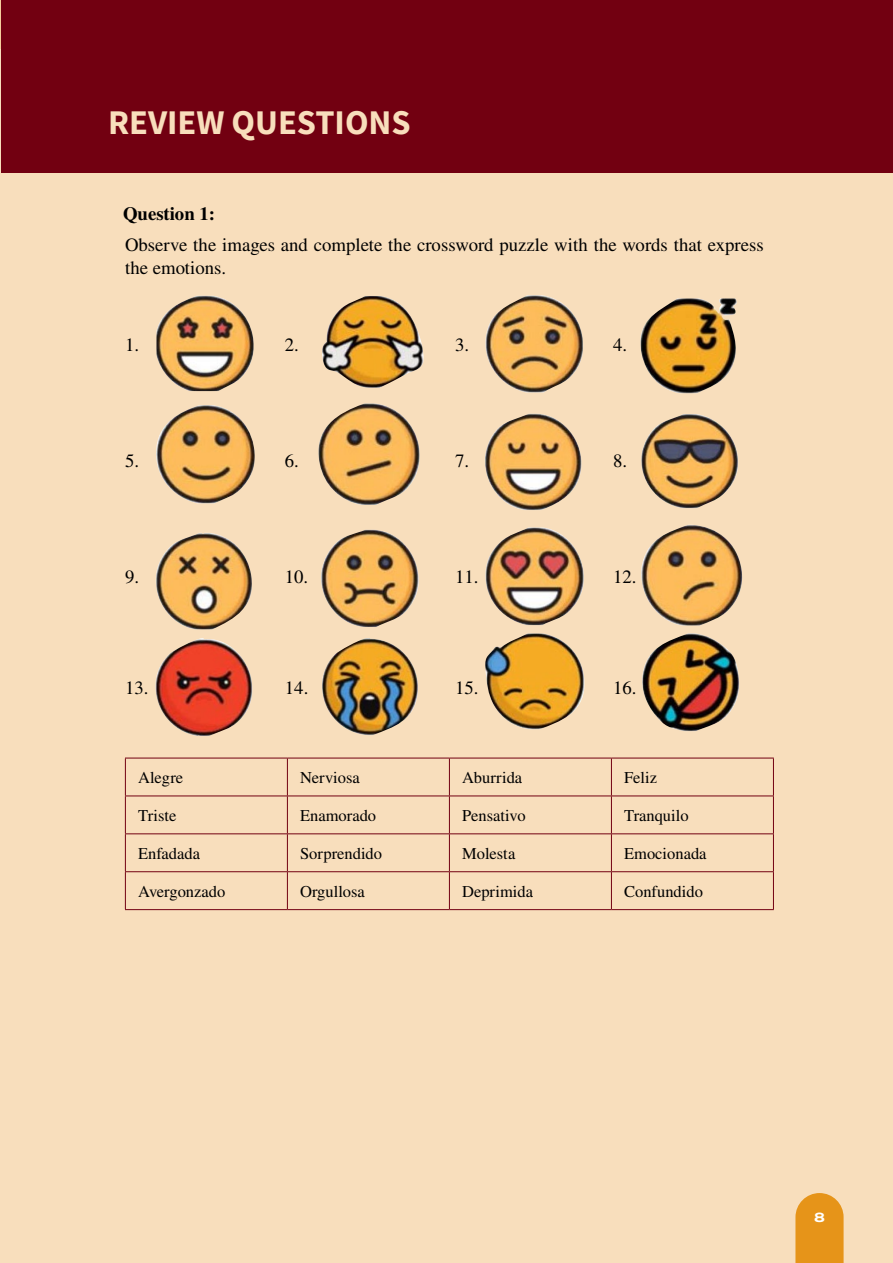
<style>
.page{position:relative;width:893px;height:1263px;background:#f8debc}
.page>*{position:absolute;margin:0;border:0;box-sizing:border-box;transform-origin:0 0}
.t1{font:700 34.5px "Source Sans Pro";color:#f8debc}
.t2{font:18.75px/22.5px "STIX General";color:#000}
.t3{font:700 18.75px "STIX General";color:#000}
.t4{font:16.5px "STIX General";color:#000}
.t5{font:800 13.5px "Archivo Expanded";color:#fff}
</style>
<div class="page">
<svg style="left:795px;top:1193px;width:49px;height:70px;background:#e79a27"></svg>
<div style="left:2px;top:0;width:891px;height:172px;background:#720011"></div>
<img style="left:156px;top:296px;width:98px;height:95px">
<img style="left:322px;top:296px;width:102px;height:92px">
<img style="left:485px;top:295px;width:98px;height:97px">
<img style="left:640px;top:298px;width:97px;height:95px">
<img style="left:156px;top:405px;width:99px;height:98px">
<img style="left:318px;top:403px;width:102px;height:102px">
<img style="left:485px;top:414px;width:97px;height:96px">
<img style="left:641px;top:414px;width:97px;height:94px">
<img style="left:155px;top:533px;width:97px;height:96px">
<img style="left:321px;top:530px;width:98px;height:97px">
<img style="left:485px;top:527px;width:99px;height:98px">
<img style="left:641px;top:525px;width:102px;height:101px">
<img style="left:155px;top:638px;width:98px;height:98px">
<img style="left:322px;top:638px;width:96px;height:97px">
<img style="left:485px;top:633px;width:100px;height:96px">
<img style="left:642px;top:633px;width:97px;height:98px">
<hr style="left:287px;top:758px;width:1px;height:37px;background:#720011">
<hr style="left:449px;top:758px;width:1px;height:37px;background:#720011">
<hr style="left:611px;top:758px;width:1px;height:37px;background:#720011">
<hr style="left:125px;top:795px;width:162px;height:1px;background:#720011">
<hr style="left:287px;top:795px;width:162px;height:1px;background:#720011">
<hr style="left:287px;top:796px;width:1px;height:37px;background:#720011">
<hr style="left:449px;top:795px;width:162px;height:1px;background:#720011">
<hr style="left:449px;top:796px;width:1px;height:37px;background:#720011">
<hr style="left:611px;top:795px;width:163px;height:1px;background:#720011">
<hr style="left:611px;top:796px;width:1px;height:37px;background:#720011">
<hr style="left:125px;top:833px;width:162px;height:1px;background:#720011">
<hr style="left:287px;top:833px;width:162px;height:1px;background:#720011">
<hr style="left:287px;top:834px;width:1px;height:37px;background:#720011">
<hr style="left:449px;top:833px;width:162px;height:1px;background:#720011">
<hr style="left:449px;top:834px;width:1px;height:37px;background:#720011">
<hr style="left:611px;top:833px;width:163px;height:1px;background:#720011">
<hr style="left:611px;top:834px;width:1px;height:37px;background:#720011">
<hr style="left:125px;top:871px;width:162px;height:1px;background:#720011">
<hr style="left:287px;top:871px;width:162px;height:1px;background:#720011">
<hr style="left:287px;top:872px;width:1px;height:37px;background:#720011">
<hr style="left:449px;top:871px;width:162px;height:1px;background:#720011">
<hr style="left:449px;top:872px;width:1px;height:37px;background:#720011">
<hr style="left:611px;top:871px;width:163px;height:1px;background:#720011">
<hr style="left:611px;top:872px;width:1px;height:37px;background:#720011">
<hr style="left:125px;top:758px;width:162px;height:1px;background:#720011">
<hr style="left:125px;top:758px;width:1px;height:37px;background:#720011">
<hr style="left:287px;top:758px;width:162px;height:1px;background:#720011">
<hr style="left:449px;top:758px;width:162px;height:1px;background:#720011">
<hr style="left:611px;top:758px;width:163px;height:1px;background:#720011">
<hr style="left:773px;top:758px;width:1px;height:37px;background:#720011">
<hr style="left:125px;top:796px;width:1px;height:37px;background:#720011">
<hr style="left:773px;top:796px;width:1px;height:37px;background:#720011">
<hr style="left:125px;top:834px;width:1px;height:37px;background:#720011">
<hr style="left:773px;top:834px;width:1px;height:37px;background:#720011">
<hr style="left:125px;top:872px;width:1px;height:37px;background:#720011">
<hr style="left:773px;top:872px;width:1px;height:37px;background:#720011">
<hr style="left:125px;top:909px;width:162px;height:1px;background:#720011">
<hr style="left:287px;top:909px;width:162px;height:1px;background:#720011">
<hr style="left:449px;top:909px;width:162px;height:1px;background:#720011">
<hr style="left:611px;top:909px;width:163px;height:1px;background:#720011">
<h1 class="t1" style="left:108px;top:99px;width:304px">REVIEW QUESTIONS</h1>
<p class="t3" style="left:123px;top:200px;width:94px">Question 1:</p>
<p class="t2" style="left:125px;top:234px;width:640px">Observe the images and complete the crossword puzzle with the words that express the emotions.</p>
<p class="t2" style="left:125px;top:334px;width:16px">1.</p>
<p class="t2" style="left:285px;top:334px;width:16px">2.</p>
<p class="t2" style="left:455px;top:334px;width:16px">3.</p>
<p class="t2" style="left:613px;top:334px;width:16px">4.</p>
<p class="t2" style="left:125px;top:450px;width:16px">5.</p>
<p class="t2" style="left:285px;top:450px;width:16px">6.</p>
<p class="t2" style="left:455px;top:450px;width:16px">7.</p>
<p class="t2" style="left:613px;top:450px;width:16px">8.</p>
<p class="t2" style="left:125px;top:566px;width:16px">9.</p>
<p class="t2" style="left:285px;top:566px;width:25px">10.</p>
<p class="t2" style="left:455px;top:566px;width:25px">11.</p>
<p class="t2" style="left:613px;top:566px;width:25px">12.</p>
<p class="t2" style="left:125px;top:678px;width:25px">13.</p>
<p class="t2" style="left:285px;top:678px;width:25px">14.</p>
<p class="t2" style="left:455px;top:678px;width:25px">15.</p>
<p class="t2" style="left:613px;top:678px;width:25px">16.</p>
<p class="t4" style="left:138px;top:766px;width:47px">Alegre</p>
<p class="t4" style="left:300px;top:766px;width:61px">Nerviosa</p>
<p class="t4" style="left:462px;top:766px;width:62px">Aburrida</p>
<p class="t4" style="left:624px;top:766px;width:34px">Feliz</p>
<p class="t4" style="left:138px;top:804px;width:40px">Triste</p>
<p class="t4" style="left:300px;top:804px;width:78px">Enamorado</p>
<p class="t4" style="left:462px;top:804px;width:65px">Pensativo</p>
<p class="t4" style="left:624px;top:804px;width:66px">Tranquilo</p>
<p class="t4" style="left:138px;top:842px;width:63px">Enfadada</p>
<p class="t4" style="left:300px;top:842px;width:83px">Sorprendido</p>
<p class="t4" style="left:462px;top:842px;width:55px">Molesta</p>
<p class="t4" style="left:624px;top:842px;width:84px">Emocionada</p>
<p class="t4" style="left:138px;top:880px;width:89px">Avergonzado</p>
<p class="t4" style="left:300px;top:880px;width:66px">Orgullosa</p>
<p class="t4" style="left:462px;top:880px;width:72px">Deprimida</p>
<p class="t4" style="left:624px;top:880px;width:80px">Confundido</p>
<p class="t5" style="left:814px;top:1207px;width:12px">8</p>
</div>
